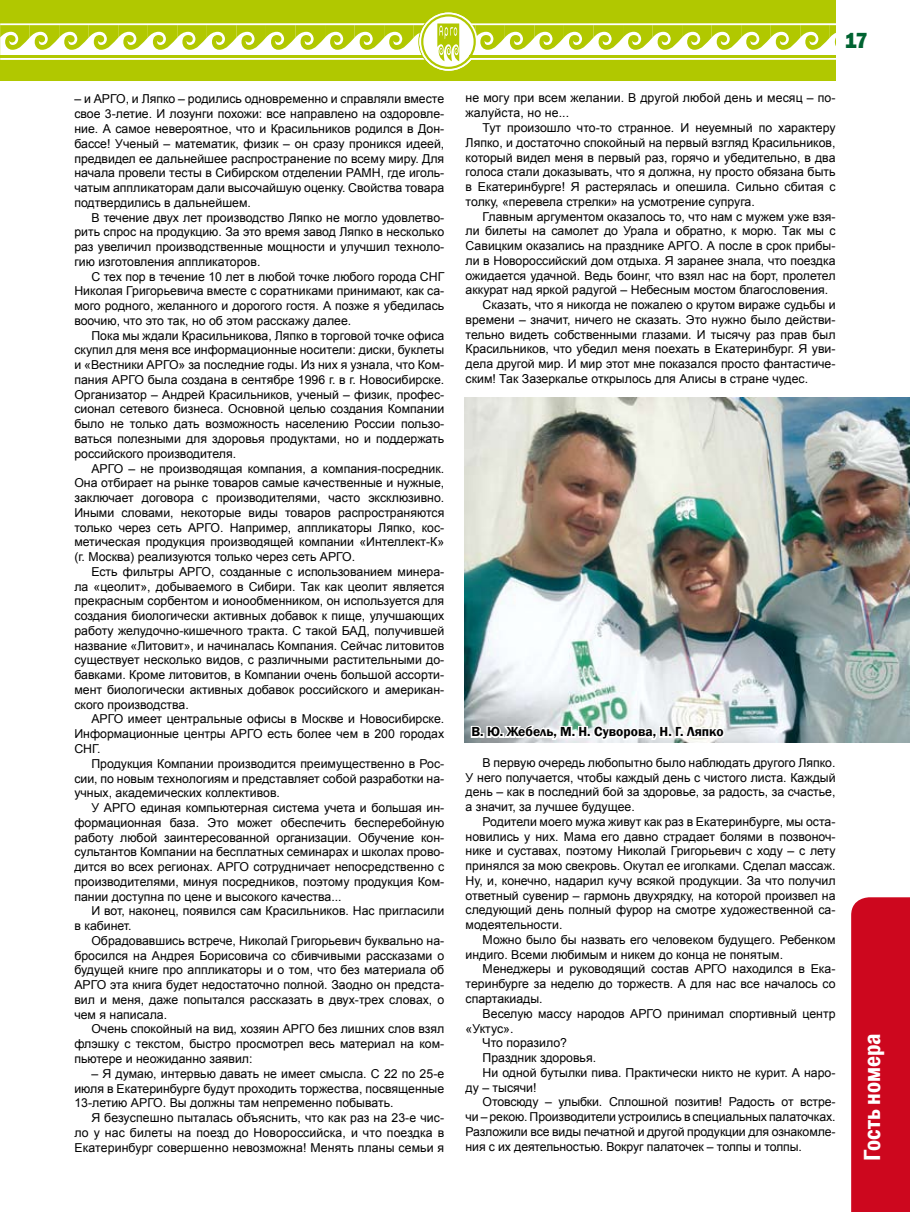
<style>
.page{position:relative;width:910px;height:1212px;background:#fff}
.page>*{position:absolute;margin:0;border:0;box-sizing:border-box;transform-origin:0 0}
.t1{font:600 condensed 24px "Franklin Gothic";color:#fff}
.t2{font:800 22.5px "Franklin Gothic";color:#006331;scale:.9 1}
.t3{font:600 13.5px "Franklin Gothic";color:#000}
.t4{font:12.3px/14.7px "Arial";color:#000;text-align:justify}
</style>
<div class="page">
<div style="left:0;top:0;width:836px;height:81px;background:#b1c800"></div>
<svg style="left:0;top:12px;width:836px;height:59px"></svg>
<hr style="left:470px;top:56px;width:366px;height:2px;background:#b1c800">
<div style="left:851px;top:897px;width:59px;height:315px;background:#cd071e"></div>
<img style="left:465px;top:397px;width:445px;height:346px">
<svg style="left:466px;top:709px;width:261px;height:34px"></svg>
<p class="t4" style="left:74px;top:92px;width:371px">– и АРГО, и Ляпко – родились одновременно и справляли вместе свое 3-летие. И лозунги похожи: все направлено на оздоровле&shy;ние. А самое невероятное, что и Красильников родился в Дон&shy;бассе! Ученый – математик, физик – он сразу проникся идеей, предвидел ее дальнейшее распространение по всему миру. Для начала провели тесты в Сибирском отделении РАМН, где иголь&shy;чатым аппликаторам дали высочайшую оценку. Свойства товара подтвердились в дальнейшем.</p>
<p class="t4" style="left:74px;top:210px;width:371px;text-indent:17px">В течение двух лет производство Ляпко не могло удовлетво&shy;рить спрос на продукцию. За это время завод Ляпко в несколько раз увеличил производственные мощности и улучшил техноло&shy;гию изготовления аппликаторов.</p>
<p class="t4" style="left:74px;top:269px;width:371px;text-indent:17px">С тех пор в течение 10 лет в любой точке любого города СНГ Николая Григорьевича вместе с соратниками принимают, как са&shy;мого родного, желанного и дорогого гостя. А позже я убедилась воочию, что это так, но об этом расскажу далее.</p>
<p class="t4" style="left:74px;top:328px;width:371px;text-indent:17px">Пока мы ждали Красильникова, Ляпко в торговой точке офиса скупил для меня все информационные носители: диски, буклеты и «Вестники АРГО» за последние годы. Из них я узнала, что Ком&shy;пания АРГО была создана в сентябре 1996 г. в г. Новосибирске.<br>Организатор – Андрей Красильников, ученый – физик, профес&shy;сионал сетевого бизнеса. Основной целью создания Компании было не только дать возможность населению России пользо&shy;ваться полезными для здоровья продуктами, но и поддержать российского производителя.</p>
<p class="t4" style="left:74px;top:461px;width:371px;text-indent:17px">АРГО – не производящая компания, а компания-посредник.<br>Она отбирает на рынке товаров самые качественные и нужные, заключает договора с производителями, часто эксклюзивно.<br>Иными словами, некоторые виды товаров распространяются только через сеть АРГО. Например, аппликаторы Ляпко, кос&shy;метическая продукция производящей компании «Интеллект-К» (г. Москва) реализуются только через сеть АРГО.</p>
<p class="t4" style="left:74px;top:564px;width:371px;text-indent:17px">Есть фильтры АРГО, созданные с использованием минера&shy;ла «цеолит», добываемого в Сибири. Так как цеолит является прекрасным сорбентом и ионообменником, он используется для создания биологически активных добавок к пище, улучшающих работу желудочно-кишечного тракта. С такой БАД, получившей название «Литовит», и начиналась Компания. Сейчас литовитов существует несколько видов, с различными растительными до&shy;бавками. Кроме литовитов, в Компании очень большой ассорти&shy;мент биологически активных добавок российского и американ&shy;ского производства.</p>
<p class="t4" style="left:74px;top:712px;width:371px;text-indent:17px">АРГО имеет центральные офисы в Москве и Новосибирске.<br>Информационные центры АРГО есть более чем в 200 городах СНГ.</p>
<p class="t4" style="left:74px;top:756px;width:371px;text-indent:17px">Продукция Компании производится преимущественно в Рос&shy;сии, по новым технологиям и представляет собой разработки на&shy;учных, академических коллективов.</p>
<p class="t4" style="left:74px;top:800px;width:371px;text-indent:17px">У АРГО единая компьютерная система учета и большая ин&shy;формационная база. Это может обеспечить бесперебойную работу любой заинтересованной организации. Обучение кон&shy;сультантов Компании на бесплатных семинарах и школах прово&shy;дится во всех регионах. АРГО сотрудничает непосредственно с производителями, минуя посредников, поэтому продукция Ком&shy;пании доступна по цене и высокого качества...</p>
<p class="t4" style="left:74px;top:904px;width:371px;text-indent:17px">И вот, наконец, появился сам Красильников. Нас пригласили в кабинет.</p>
<p class="t4" style="left:74px;top:933px;width:371px;text-indent:17px">Обрадовавшись встрече, Николай Григорьевич буквально на&shy;бросился на Андрея Борисовича со сбивчивыми рассказами о будущей книге про аппликаторы и о том, что без материала об АРГО эта книга будет недостаточно полной. Заодно он предста&shy;вил и меня, даже попытался рассказать в двух-трех словах, о чем я написала.</p>
<p class="t4" style="left:74px;top:1022px;width:371px;text-indent:17px">Очень спокойный на вид, хозяин АРГО без лишних слов взял флэшку с текстом, быстро просмотрел весь материал на ком&shy;пьютере и неожиданно заявил:</p>
<p class="t4" style="left:74px;top:1066px;width:371px;text-indent:17px">– Я думаю, интервью давать не имеет смысла. С 22 по 25-е июля в Екатеринбурге будут проходить торжества, посвященные 13-летию АРГО. Вы должны там непременно побывать.</p>
<p class="t4" style="left:74px;top:1110px;width:371px;text-indent:17px">Я безуспешно пыталась объяснить, что как раз на 23-е чис&shy;ло у нас билеты на поезд до Новороссийска, и что поездка в Екатеринбург совершенно невозможна! Менять планы семьи я</p>
<h2 class="t2" style="left:845px;top:26px;width:27px">17</h2>
<p class="t4" style="left:466px;top:91px;width:371px">не могу при всем желании. В другой любой день и месяц – по&shy;жалуйста, но не...</p>
<p class="t4" style="left:466px;top:120px;width:371px;text-indent:17px">Тут произошло что-то странное. И неуемный по характеру Ляпко, и достаточно спокойный на первый взгляд Красильников, который видел меня в первый раз, горячо и убедительно, в два голоса стали доказывать, что я должна, ну просто обязана быть в Екатеринбурге! Я растерялась и опешила. Сильно сбитая с толку, «перевела стрелки» на усмотрение супруга.</p>
<p class="t4" style="left:483px;top:209px;width:354px">Главным аргументом оказалось то, что нам с мужем уже взя-</p>
<p class="t4" style="left:466px;top:224px;width:371px">ли билеты на самолет до Урала и обратно, к морю. Так мы с</p>
<p class="t4" style="left:466px;top:239px;width:371px">Савицким оказались на празднике АРГО. А после в срок прибы-</p>
<p class="t4" style="left:466px;top:253px;width:371px">ли в Новороссийский дом отдыха. Я заранее знала, что поездка</p>
<p class="t4" style="left:466px;top:268px;width:371px">ожидается удачной. Ведь боинг, что взял нас на борт, пролетел</p>
<p class="t4" style="left:466px;top:283px;width:364px">аккурат над яркой радугой – Небесным мостом благословения.</p>
<p class="t4" style="left:483px;top:298px;width:354px">Сказать, что я никогда не пожалею о крутом вираже судьбы и</p>
<p class="t4" style="left:466px;top:312px;width:371px">времени – значит, ничего не сказать. Это нужно было действи-</p>
<p class="t4" style="left:466px;top:327px;width:371px">тельно видеть собственными глазами. И тысячу раз прав был</p>
<p class="t4" style="left:466px;top:342px;width:371px">Красильников, что убедил меня поехать в Екатеринбург. Я уви-</p>
<p class="t4" style="left:466px;top:357px;width:371px">дела другой мир. И мир этот мне показался просто фантастиче-</p>
<p class="t4" style="left:466px;top:371px;width:344px">ским! Так Зазеркалье открылось для Алисы в стране чудес.</p>
<p class="t3" style="left:471px;top:724px;width:254px">В. Ю. Жебель, М. Н. Суворова, Н. Г. Ляпко</p>
<p class="t4" style="left:466px;top:755px;width:371px;text-indent:17px">В первую очередь любопытно было наблюдать другого Ляпко.<br>У него получается, чтобы каждый день с чистого листа. Каждый день – как в последний бой за здоровье, за радость, за счастье, а значит, за лучшее будущее.</p>
<p class="t4" style="left:466px;top:814px;width:371px;text-indent:17px">Родители моего мужа живут как раз в Екатеринбурге, мы оста&shy;новились у них. Мама его давно страдает болями в позвоноч&shy;нике и суставах, поэтому Николай Григорьевич с ходу – с лету принялся за мою свекровь. Окутал ее иголками. Сделал массаж.<br>Ну, и, конечно, надарил кучу всякой продукции. За что получил ответный сувенир – гармонь двухрядку, на которой произвел на следующий день полный фурор на смотре художественной са&shy;модеятельности.</p>
<p class="t4" style="left:466px;top:932px;width:371px;text-indent:17px">Можно было бы назвать его человеком будущего. Ребенком индиго. Всеми любимым и никем до конца не понятым.</p>
<p class="t4" style="left:466px;top:962px;width:371px;text-indent:17px">Менеджеры и руководящий состав АРГО находился в Ека&shy;теринбурге за неделю до торжеств. А для нас все началось со спартакиады.</p>
<p class="t4" style="left:483px;top:1006px;width:354px">Веселую массу народов АРГО принимал спортивный центр</p>
<p class="t4" style="left:466px;top:1021px;width:49px">«Уктус».</p>
<p class="t4" style="left:483px;top:1036px;width:86px">Что поразило?</p>
<p class="t4" style="left:483px;top:1050px;width:115px">Праздник здоровья.</p>
<p class="t4" style="left:483px;top:1065px;width:354px">Ни одной бутылки пива. Практически никто не курит. А наро-</p>
<p class="t4" style="left:466px;top:1080px;width:72px">ду – тысячи!</p>
<p class="t4" style="left:483px;top:1095px;width:354px">Отовсюду – улыбки. Сплошной позитив! Радость от встре-</p>
<p class="t4" style="left:466px;top:1109px;width:371px">чи – рекою. Производители устроились в специальных палаточках.</p>
<p class="t4" style="left:466px;top:1124px;width:371px">Разложили все виды печатной и другой продукции для ознакомле-</p>
<p class="t4" style="left:466px;top:1139px;width:338px">ния с их деятельностью. Вокруг палаточек – толпы и толпы.</p>
<h1 class="t1" style="left:856px;top:1161px;width:129px;rotate:-90deg">Гость номера</h1>
</div>
